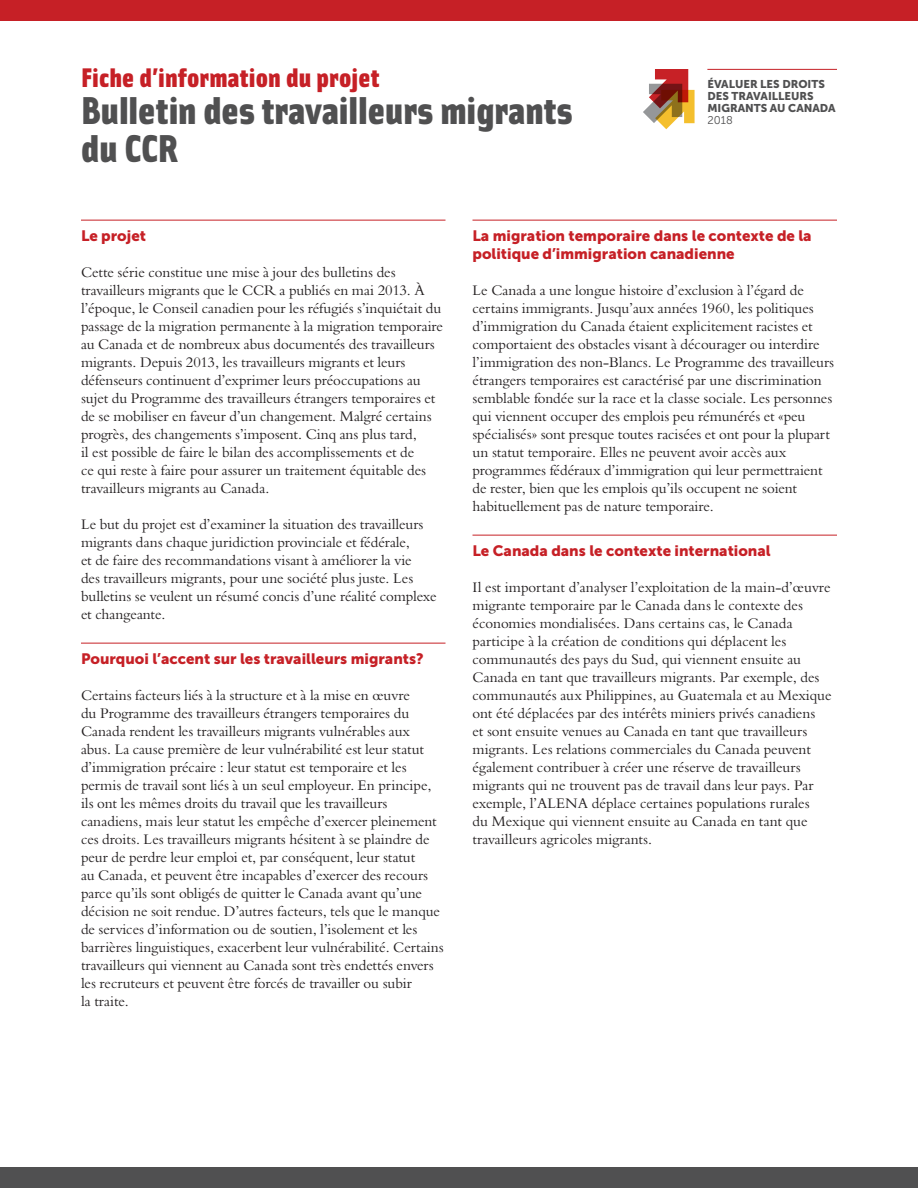
<style>
.page{position:relative;width:918px;height:1188px;background:#fff}
.page>*{position:absolute;margin:0;border:0;box-sizing:border-box;transform-origin:0 0}
.t1{font:900 39px/37.5px "Solex";color:#505051}
.t2{font:900 27px "Solex";letter-spacing:.005em;color:#c62026}
.Paragraph_Style_1{font:15px/18px "Museo Sans 900";color:#c62026}
.Copy{font:14.25px/18px "Borgia Pro";color:#231f20}
.t3{font:11.25px/12px "Museo Sans 900";color:#505051}
.t4{font:11.25px "Museo Sans 300";color:#505051}
</style>
<div class="page">
<div style="left:0;top:0;width:918px;height:21px;background:#c62026"></div>
<div style="left:0;top:1167px;width:918px;height:21px;background:#505051"></div>
<svg style="left:643px;top:69px;width:52px;height:60px"></svg>
<hr style="left:707px;top:69px;width:130px;height:1px;background:#c62026">
<hr style="left:81px;top:220px;width:365px;height:1px;background:#c62026">
<hr style="left:81px;top:643px;width:365px;height:1px;background:#c62026">
<hr style="left:472px;top:220px;width:365px;height:1px;background:#c62026">
<hr style="left:472px;top:535px;width:365px;height:1px;background:#c62026">
<p class="t2" style="left:81px;top:59px;width:300px">Fiche d’information du projet</p>
<p class="t1" style="left:81px;top:90px;width:493px">Bulletin des travailleurs migrants du CCR</p>
<p class="t3" style="left:707px;top:78px;width:130px">ÉVALUER LES DROITS<br>DES TRAVAILLEURS<br>MIGRANTS AU CANADA</p>
<p class="t4" style="left:707px;top:114px;width:27px">2018</p>
<p class="Paragraph_Style_1" style="left:81px;top:226px;width:67px">Le projet</p>
<p class="Copy" style="left:81px;top:263px;width:364px">Cette série constitue une mise à jour des bulletins des travailleurs migrants que le CCR a publiés en mai 2013. À l’époque, le Conseil canadien pour les réfugiés s’inquiétait du passage de la migration permanente à la migration temporaire au Canada et de nombreux abus documentés des travailleurs migrants. Depuis 2013, les travailleurs migrants et leurs défenseurs continuent d’exprimer leurs préoccupations au sujet du Programme des travailleurs étrangers temporaires et de se mobiliser en faveur d’un changement. Malgré certains progrès, des changements s’imposent. Cinq ans plus tard,<br>il est possible de faire le bilan des accomplissements et de<br>ce qui reste à faire pour assurer un traitement équitable des travailleurs migrants au Canada.</p>
<p class="Copy" style="left:81px;top:515px;width:357px">Le but du projet est d’examiner la situation des travailleurs migrants dans chaque juridiction provinciale et fédérale,<br>et de faire des recommandations visant à améliorer la vie<br>des travailleurs migrants, pour une société plus juste. Les bulletins se veulent un résumé concis d’une réalité complexe et changeante.</p>
<p class="Paragraph_Style_1" style="left:81px;top:649px;width:344px">Pourquoi l’accent sur les travailleurs migrants?</p>
<p class="Copy" style="left:81px;top:686px;width:364px">Certains facteurs liés à la structure et à la mise en œuvre<br>du Programme des travailleurs étrangers temporaires du Canada rendent les travailleurs migrants vulnérables aux<br>abus. La cause première de leur vulnérabilité est leur statut d’immigration précaire : leur statut est temporaire et les permis de travail sont liés à un seul employeur. En principe, ils ont les mêmes droits du travail que les travailleurs canadiens, mais leur statut les empêche d’exercer pleinement ces droits. Les travailleurs migrants hésitent à se plaindre de peur de perdre leur emploi et, par conséquent, leur statut<br>au Canada, et peuvent être incapables d’exercer des recours parce qu’ils sont obligés de quitter le Canada avant qu’une décision ne soit rendue. D’autres facteurs, tels que le manque de services d’information ou de soutien, l’isolement et les barrières linguistiques, exacerbent leur vulnérabilité. Certains travailleurs qui viennent au Canada sont très endettés envers les recruteurs et peuvent être forcés de travailler ou subir<br>la traite.</p>
<p class="Paragraph_Style_1" style="left:472px;top:226px;width:341px">La migration temporaire dans le contexte de la politique d’immigration canadienne</p>
<p class="Copy" style="left:472px;top:281px;width:363px">Le Canada a une longue histoire d’exclusion à l’égard de certains immigrants. Jusqu’aux années 1960, les politiques d’immigration du Canada étaient explicitement racistes et comportaient des obstacles visant à décourager ou interdire l’immigration des non-Blancs. Le Programme des travailleurs étrangers temporaires est caractérisé par une discrimination semblable fondée sur la race et la classe sociale. Les personnes qui viennent occuper des emplois peu rémunérés et «peu spécialisés» sont presque toutes racisées et ont pour la plupart un statut temporaire. Elles ne peuvent avoir accès aux programmes fédéraux d’immigration qui leur permettraient de rester, bien que les emplois qu’ils occupent ne soient habituellement pas de nature temporaire.</p>
<p class="Paragraph_Style_1" style="left:472px;top:541px;width:300px">Le Canada dans le contexte international</p>
<p class="Copy" style="left:472px;top:578px;width:361px">Il est important d’analyser l’exploitation de la main-d’œuvre migrante temporaire par le Canada dans le contexte des économies mondialisées. Dans certains cas, le Canada participe à la création de conditions qui déplacent les communautés des pays du Sud, qui viennent ensuite au Canada en tant que travailleurs migrants. Par exemple, des communautés aux Philippines, au Guatemala et au Mexique ont été déplacées par des intérêts miniers privés canadiens<br>et sont ensuite venues au Canada en tant que travailleurs migrants. Les relations commerciales du Canada peuvent également contribuer à créer une réserve de travailleurs migrants qui ne trouvent pas de travail dans leur pays. Par exemple, l’ALENA déplace certaines populations rurales<br>du Mexique qui viennent ensuite au Canada en tant que travailleurs agricoles migrants.</p>
</div>
